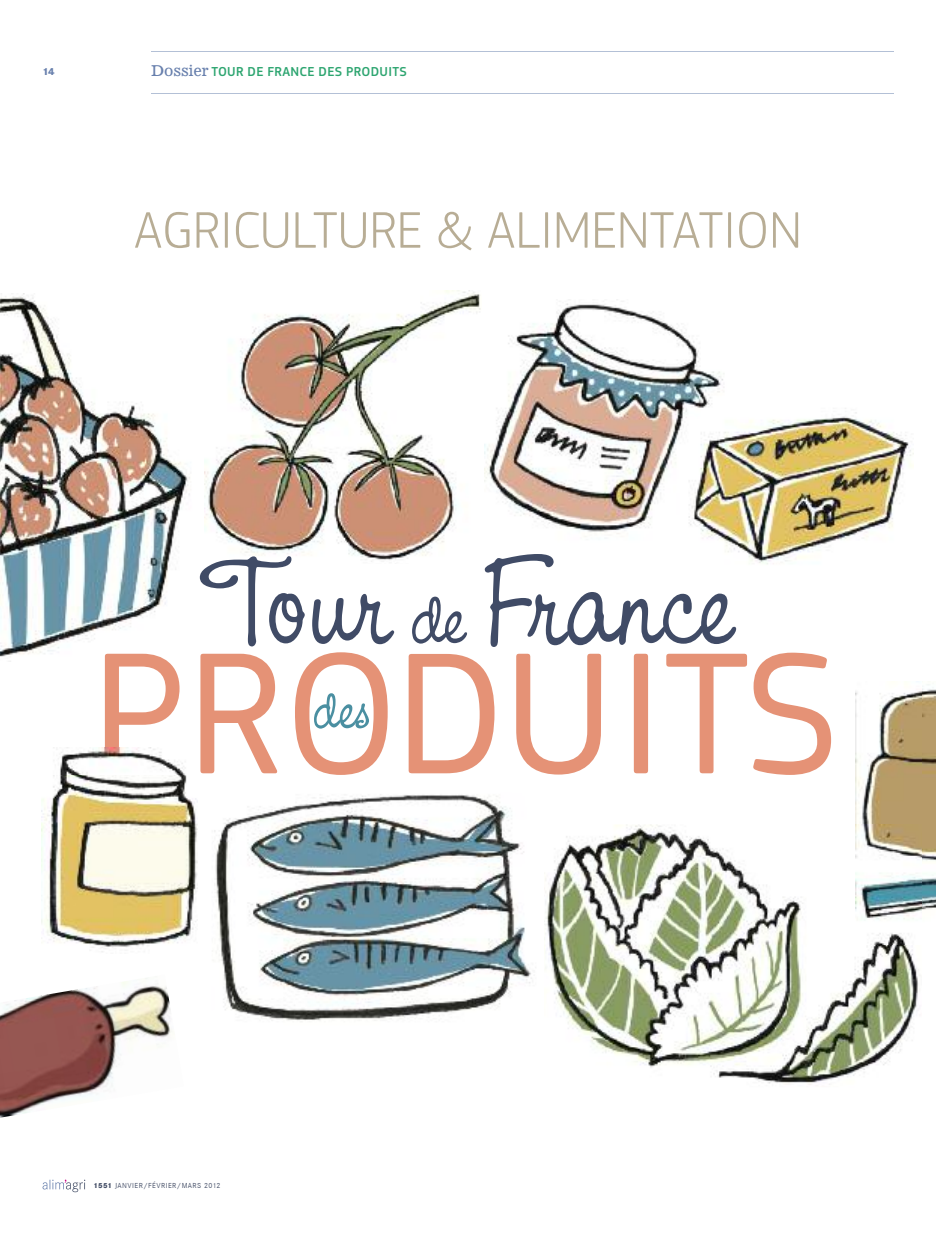
<style>
.page{position:relative;width:936px;height:1234px;background:#fff}
.page>*{position:absolute;margin:0;border:0;box-sizing:border-box;transform-origin:0 0}
.t1{font:300 53.4px "PF Square Sans Pro";color:#b8ad95}
.t2{font:500 13.5px "PF Square Sans Pro";letter-spacing:.02em;color:#2da570}
.t3{font:800 10.5px "Corporate S";color:#6880ad}
.t4{font:7.5px "Corporate S";letter-spacing:.06em;color:#48526a}
.s1{font-family:"News 701 BT Roman A";font-weight:400;font-size:15px;color:#6880ad}
.s2{font-weight:800}
</style>
<div class="page">
<hr style="left:151px;top:51px;width:742px;height:1px;background:#b3c0d6">
<hr style="left:151px;top:94px;width:742px;height:1px;background:#b3c0d6">
<svg style="left:43px;top:1179px;width:42px;height:12px"></svg>
<img style="left:212px;top:771px;width:320px;height:251px">
<img style="left:0;top:294px;width:190px;height:367px">
<img style="left:204px;top:290px;width:277px;height:272px">
<img style="left:484px;top:299px;width:429px;height:265px">
<svg style="left:200px;top:556px;width:105px;height:90px"></svg>
<svg style="left:312px;top:593px;width:82px;height:51px"></svg>
<svg style="left:412px;top:596px;width:55px;height:47px"></svg>
<svg style="left:484px;top:554px;width:252px;height:92px"></svg>
<svg style="left:105px;top:653px;width:74px;height:94px"></svg>
<svg style="left:200px;top:653px;width:77px;height:120px"></svg>
<svg style="left:408px;top:654px;width:86px;height:119px"></svg>
<svg style="left:516px;top:653px;width:85px;height:121px"></svg>
<div style="left:633px;top:653px;width:15px;height:120px;background:#e59276;border-radius:3px"></div>
<svg style="left:666px;top:653px;width:81px;height:120px"></svg>
<svg style="left:753px;top:652px;width:78px;height:122px"></svg>
<svg style="left:295px;top:652px;width:92px;height:122px"></svg>
<img style="left:42px;top:747px;width:155px;height:205px">
<img style="left:544px;top:824px;width:376px;height:261px">
<img style="left:855px;top:681px;width:80px;height:263px">
<img style="left:0;top:978px;width:172px;height:139px">
<p class="t3" style="left:43px;top:65px;width:14px">14</p>
<p class="t2" style="left:151px;top:67px;width:257px"><span class="s1">Dossier</span> TOUR DE FRANCE DES PRODUITS</p>
<h1 class="t1" style="left:134px;top:212px;width:669px">AGRICULTURE &amp; ALIMENTATION</h1>
<p class="t4" style="left:94px;top:1180px;width:128px"><span class="s2">1551</span> JANVIER/FÉVRIER/MARS 2012</p>
</div>
